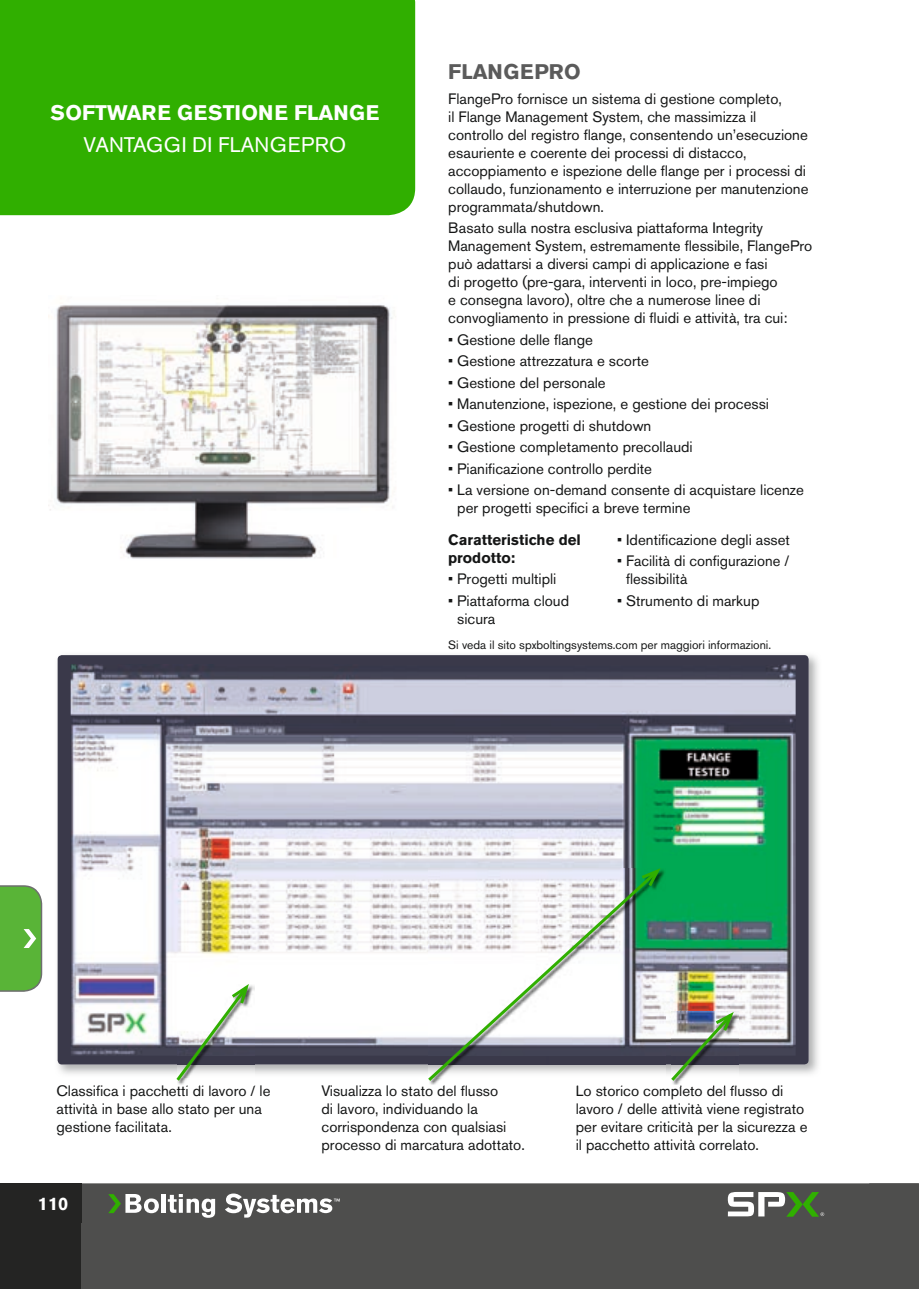
<style>
.page{position:relative;width:919px;height:1289px;background:#fff}
.page>*{position:absolute;margin:0;border:0;box-sizing:border-box;transform-origin:0 0}
.t1{font:700 21px "Akzidenz Grotesk BE";color:#fff}
.t2{font:21px "Akzidenz Grotesk BE";letter-spacing:.02em;color:#fff}
.t3{font:700 21px "Akzidenz Grotesk BE";letter-spacing:.01em;color:#5b5b5b}
.t4{font:700 18px "Akzidenz Grotesk BE";color:#fff}
.t5{font:15px/18px "Akzidenz Grotesk BE";color:#151616}
.t6{font:700 15px/18px "Akzidenz Grotesk BE";color:#151616}
.t7{font:12px "Akzidenz Grotesk BE";color:#151616}
</style>
<div class="page">
<div style="left:0;top:0;width:415px;height:215px;background:#30af00"></div>
<div style="left:0;top:1183px;width:918px;height:105px;background:#4e4e4d"></div>
<div style="left:0;top:1183px;width:81px;height:105px;background:#242423"></div>
<svg style="left:727px;top:1192px;width:97px;height:24px"></svg>
<svg style="left:108px;top:1194px;width:51px;height:19px"></svg>
<div style="left:161px;top:1193px;width:5px;height:19px;background:#fff"></div>
<svg style="left:168px;top:1194px;width:47px;height:23px"></svg>
<svg style="left:225px;top:1193px;width:115px;height:24px"></svg>
<svg style="left:0;top:885px;width:42px;height:106px;background:#62b444"></svg>
<img style="left:57px;top:655px;width:761px;height:419px">
<div style="left:58px;top:655px;width:750px;height:409px;background:#3a394a;border-radius:4px"></div>
<img style="left:71px;top:664px;width:724px;height:391px">
<img style="left:48px;top:304px;width:344px;height:255px">
<img style="left:177px;top:984px;width:77px;height:102px">
<svg style="left:176px;top:983px;width:73px;height:97px"></svg>
<img style="left:672px;top:1011px;width:66px;height:75px">
<svg style="left:671px;top:1011px;width:62px;height:69px"></svg>
<img style="left:429px;top:868px;width:236px;height:217px">
<svg style="left:428px;top:870px;width:230px;height:210px;background:#ced4d3"></svg>
<svg style="left:641px;top:868px;width:19px;height:18px"></svg>
<h1 class="t1" style="left:51px;top:100px;width:330px">SOFTWARE GESTIONE FLANGE</h1>
<h1 class="t2" style="left:84px;top:132px;width:264px">VANTAGGI DI FLANGEPRO</h1>
<h1 class="t3" style="left:448px;top:59px;width:134px">FLANGEPRO</h1>
<p class="t5" style="left:448px;top:89px;width:362px">FlangePro fornisce un sistema di gestione completo,<br>il Flange Management System, che massimizza il controllo del registro flange, consentendo un’esecuzione esauriente e coerente dei processi di distacco, accoppiamento e ispezione delle flange per i processi di collaudo, funzionamento e interruzione per manutenzione programmata/shutdown.</p>
<p class="t5" style="left:448px;top:219px;width:365px">Basato sulla nostra esclusiva piattaforma Integrity Management System, estremamente flessibile, FlangePro può adattarsi a diversi campi di applicazione e fasi<br>di progetto (pre-gara, interventi in loco, pre-impiego<br>e consegna lavoro), oltre che a numerose linee di convogliamento in pressione di fluidi e attività, tra cui:</p>
<p class="t5" style="left:448px;top:330px;width:146px">• Gestione delle flange</p>
<p class="t5" style="left:448px;top:352px;width:202px">• Gestione attrezzatura e scorte</p>
<p class="t5" style="left:448px;top:373px;width:159px">• Gestione del personale</p>
<p class="t5" style="left:448px;top:395px;width:322px">• Manutenzione, ispezione, e gestione dei processi</p>
<p class="t5" style="left:448px;top:416px;width:205px">• Gestione progetti di shutdown</p>
<p class="t5" style="left:448px;top:438px;width:246px">• Gestione completamento precollaudi</p>
<p class="t5" style="left:448px;top:459px;width:205px">• Pianificazione controllo perdite</p>
<p class="t5" style="left:457px;top:481px;width:348px;text-indent:-9px">• La versione on-demand consente di acquistare licenze per progetti specifici a breve termine</p>
<p class="t6" style="left:448px;top:530px;width:134px">CARATTERISTICHE DEL<br>PRODOTTO:</p>
<p class="t5" style="left:448px;top:570px;width:110px">• Progetti multipli</p>
<p class="t5" style="left:457px;top:591px;width:113px;text-indent:-9px">• Piattaforma cloud sicura</p>
<p class="t5" style="left:617px;top:530px;width:174px">• Identificazione degli asset</p>
<p class="t5" style="left:626px;top:552px;width:164px;text-indent:-9px">• Facilità di configurazione / flessibilità</p>
<p class="t5" style="left:617px;top:591px;width:144px">• Strumento di markup</p>
<p class="t7" style="left:448px;top:637px;width:324px">Si veda il sito spxboltingsystems.com per maggiori informazioni.</p>
<p class="t5" style="left:56px;top:1081px;width:215px">Classifica i pacchetti di lavoro / le attività in base allo stato per una gestione facilitata.</p>
<p class="t4" style="left:38px;top:1192px;width:32px">110</p>
<p class="t5" style="left:321px;top:1081px;width:205px">Visualizza lo stato del flusso<br>di lavoro, individuando la corrispondenza con qualsiasi processo di marcatura adottato.</p>
<p class="t5" style="left:575px;top:1081px;width:233px">Lo storico completo del flusso di lavoro / delle attività viene registrato per evitare criticità per la sicurezza e il pacchetto attività correlato.</p>
</div>
